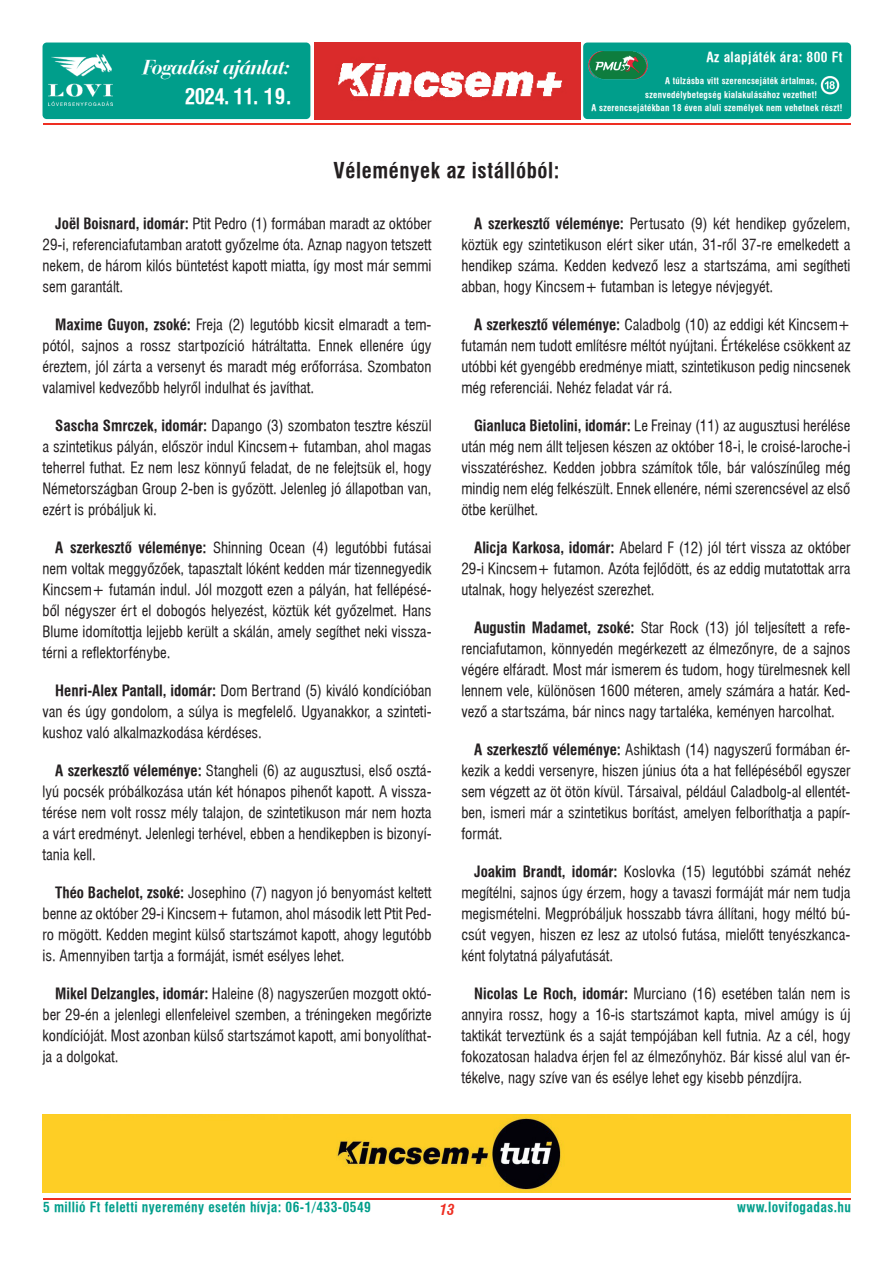
<style>
.page{position:relative;width:893px;height:1263px;background:#fff}
.page>*{position:absolute;margin:0;border:0;box-sizing:border-box;transform-origin:0 0}
.t1{font:21px "Swiss 721 Cn PFL Bold";letter-spacing:.03em;color:#231f20}
.t2{font:italic 21px "Bauer Bodoni PFL Bold";letter-spacing:-.03em;color:#fff}
.t3{font:21px "Swiss 721 Cn PFL Bold";letter-spacing:-.03em;color:#fff}
.t4{font:15px/21px "Swiss 721 Cn PFL Normal";color:#231f20;text-align:justify}
.t5{font:italic 700 condensed 15px "Swiss 721 BT";color:#ee2e22}
.t6{font:13.5px "Swiss 721 Cn PFL Bold";letter-spacing:.03em;color:#009e8b}
.t7{font:13.5px "Swiss 721 Cn PFL Bold";letter-spacing:.03em;color:#fff}
.t8{font:9px "Swiss 721 Cn PFL Bold";letter-spacing:.03em;color:#fff}
.s1{font-family:"Swiss 721 Cn PFL Bold"}
</style>
<div class="page">
<hr style="left:43px;top:123px;width:808px;height:2px;background:#ee2e22">
<hr style="left:43px;top:1198px;width:808px;height:1px;background:#ee2e22">
<div style="left:583px;top:43px;width:268px;height:76px;background:#009e8b;border-radius:4px"></div>
<div style="left:43px;top:43px;width:267px;height:76px;background:#009e8b;border-radius:4px"></div>
<img style="left:820px;top:76px;width:20px;height:19px">
<img style="left:314px;top:43px;width:266px;height:76px">
<img style="left:588px;top:51px;width:60px;height:29px">
<img style="left:49px;top:54px;width:64px;height:51px">
<img style="left:43px;top:1114px;width:807px;height:79px">
<h1 class="t2" style="left:143px;top:54px;width:149px">Fogadási ajánlat:</h1>
<h1 class="t3" style="left:185px;top:83px;width:108px">2024. 11. 19.</h1>
<p class="t7" style="left:706px;top:49px;width:138px">Az alapjáték ára: 800 Ft</p>
<p class="t8" style="left:665px;top:76px;width:153px">A túlzásba vitt szerencsejáték ártalmas,</p>
<p class="t8" style="left:645px;top:89px;width:173px">szenvedélybetegség kialakulásához vezethet!</p>
<p class="t8" style="left:591px;top:103px;width:253px">A szerencsejátékban 18 éven aluli személyek nem vehetnek részt!</p>
<h1 class="t1" style="left:333px;top:158px;width:228px">Vélemények az istállóból:</h1>
<p class="t4" style="left:43px;top:213px;width:391px;text-indent:13px"><span class="s1">Joël Boisnard, idomár:</span> Ptit Pedro (1) formában maradt az október 29-i, referenciafutamban aratott győzelme óta. Aznap nagyon tetszett nekem, de három kilós büntetést kapott miatta, így most már semmi sem garantált.</p>
<p class="t4" style="left:43px;top:314px;width:391px;text-indent:13px"><span class="s1">Maxime Guyon, zsoké:</span> Freja (2) legutóbb kicsit elmaradt a tem&shy;pótól, sajnos a rossz startpozíció hátráltatta. Ennek ellenére úgy éreztem, jól zárta a versenyt és maradt még erőforrása. Szombaton valamivel kedvezőbb helyről indulhat és javíthat.</p>
<p class="t4" style="left:43px;top:415px;width:391px;text-indent:13px"><span class="s1">Sascha Smrczek, idomár:</span> Dapango (3) szombaton tesztre készül a szintetikus pályán, először indul Kincsem+ futamban, ahol magas teherrel futhat. Ez nem lesz könnyű feladat, de ne felejtsük el, hogy Németországban Group 2-ben is győzött. Jelenleg jó állapotban van, ezért is próbáljuk ki.</p>
<p class="t4" style="left:43px;top:537px;width:391px;text-indent:13px"><span class="s1">A szerkesztő véleménye:</span> Shinning Ocean (4) legutóbbi futásai nem voltak meggyőzőek, tapasztalt lóként kedden már tizennegyedik Kincsem+ futamán indul. Jól mozgott ezen a pályán, hat fellépésé&shy;ből négyszer ért el dobogós helyezést, köztük két győzelmet. Hans Blume idomítottja lejjebb került a skálán, amely segíthet neki vissza&shy;térni a reflektorfénybe.</p>
<p class="t4" style="left:43px;top:680px;width:391px;text-indent:13px"><span class="s1">Henri-Alex Pantall, idomár:</span> Dom Bertrand (5) kiváló kondícióban van és úgy gondolom, a súlya is megfelelő. Ugyanakkor, a szinteti&shy;kushoz való alkalmazkodása kérdéses.</p>
<p class="t4" style="left:43px;top:760px;width:391px;text-indent:13px"><span class="s1">A szerkesztő véleménye:</span> Stangheli (6) az augusztusi, első osztá&shy;lyú pocsék próbálkozása után két hónapos pihenőt kapott. A vissza&shy;térése nem volt rossz mély talajon, de szintetikuson már nem hozta a várt eredményt. Jelenlegi terhével, ebben a hendikepben is bizonyí&shy;tania kell.</p>
<p class="t4" style="left:43px;top:882px;width:391px;text-indent:13px"><span class="s1">Théo Bachelot, zsoké:</span> Josephino (7) nagyon jó benyomást keltett benne az október 29-i Kincsem+ futamon, ahol második lett Ptit Ped&shy;ro mögött. Kedden megint külső startszámot kapott, ahogy legutóbb is. Amennyiben tartja a formáját, ismét esélyes lehet.</p>
<p class="t4" style="left:43px;top:983px;width:391px;text-indent:13px"><span class="s1">Mikel Delzangles, idomár:</span> Haleine (8) nagyszerűen mozgott októ&shy;ber 29-én a jelenlegi ellenfeleivel szemben, a tréningeken megőrizte kondícióját. Most azonban külső startszámot kapott, ami bonyolíthat&shy;ja a dolgokat.</p>
<p class="t4" style="left:461px;top:213px;width:391px;text-indent:13px"><span class="s1">A szerkesztő véleménye:</span> Pertusato (9) két hendikep győzelem, köztük egy szintetikuson elért siker után, 31-ről 37-re emelkedett a hendikep száma. Kedden kedvező lesz a startszáma, ami segítheti abban, hogy Kincsem+ futamban is letegye névjegyét.</p>
<p class="t4" style="left:461px;top:314px;width:391px;text-indent:13px"><span class="s1">A szerkesztő véleménye:</span> Caladbolg (10) az eddigi két Kincsem+ futamán nem tudott említésre méltót nyújtani. Értékelése csökkent az utóbbi két gyengébb eredménye miatt, szintetikuson pedig nincsenek még referenciái. Nehéz feladat vár rá.</p>
<p class="t4" style="left:461px;top:415px;width:391px;text-indent:13px"><span class="s1">Gianluca Bietolini, idomár:</span> Le Freinay (11) az augusztusi herélése után még nem állt teljesen készen az október 18-i, le croisé-laroche-i visszatéréshez. Kedden jobbra számítok tőle, bár valószínűleg még mindig nem elég felkészült. Ennek ellenére, némi szerencsével az első ötbe kerülhet.</p>
<p class="t4" style="left:461px;top:537px;width:391px;text-indent:13px"><span class="s1">Alicja Karkosa, idomár:</span> Abelard F (12) jól tért vissza az október 29-i Kincsem+ futamon. Azóta fejlődött, és az eddig mutatottak arra utalnak, hogy helyezést szerezhet.</p>
<p class="t4" style="left:461px;top:617px;width:391px;text-indent:13px"><span class="s1">Augustin Madamet, zsoké:</span> Star Rock (13) jól teljesített a refe&shy;renciafutamon, könnyedén megérkezett az élmezőnyre, de a sajnos végére elfáradt. Most már ismerem és tudom, hogy türelmesnek kell lennem vele, különösen 1600 méteren, amely számára a határ. Ked&shy;vező a startszáma, bár nincs nagy tartaléka, keményen harcolhat.</p>
<p class="t4" style="left:461px;top:739px;width:391px;text-indent:13px"><span class="s1">A szerkesztő véleménye:</span> Ashiktash (14) nagyszerű formában ér&shy;kezik a keddi versenyre, hiszen június óta a hat fellépéséből egyszer sem végzett az öt ötön kívül. Társaival, például Caladbolg-al ellentét&shy;ben, ismeri már a szintetikus borítást, amelyen felboríthatja a papír&shy;formát.</p>
<p class="t4" style="left:461px;top:861px;width:391px;text-indent:13px"><span class="s1">Joakim Brandt, idomár:</span> Koslovka (15) legutóbbi számát nehéz megítélni, sajnos úgy érzem, hogy a tavaszi formáját már nem tudja megismételni. Megpróbáljuk hosszabb távra állítani, hogy méltó bú&shy;csút vegyen, hiszen ez lesz az utolsó futása, mielőtt tenyészkanca&shy;ként folytatná pályafutását.</p>
<p class="t4" style="left:461px;top:983px;width:391px;text-indent:13px"><span class="s1">Nicolas Le Roch, idomár:</span> Murciano (16) esetében talán nem is annyira rossz, hogy a 16-is startszámot kapta, mivel amúgy is új taktikát terveztünk és a saját tempójában kell futnia. Az a cél, hogy fokozatosan haladva érjen fel az élmezőnyhöz. Bár kissé alul van ér&shy;tékelve, nagy szíve van és esélye lehet egy kisebb pénzdíjra.</p>
<p class="t6" style="left:43px;top:1199px;width:329px">5 millió Ft feletti nyeremény esetén hívja: 06-1/433-0549</p>
<p class="t5" style="left:439px;top:1200px;width:17px">13</p>
<p class="t6" style="left:737px;top:1199px;width:115px">www.lovifogadas.hu</p>
</div>
